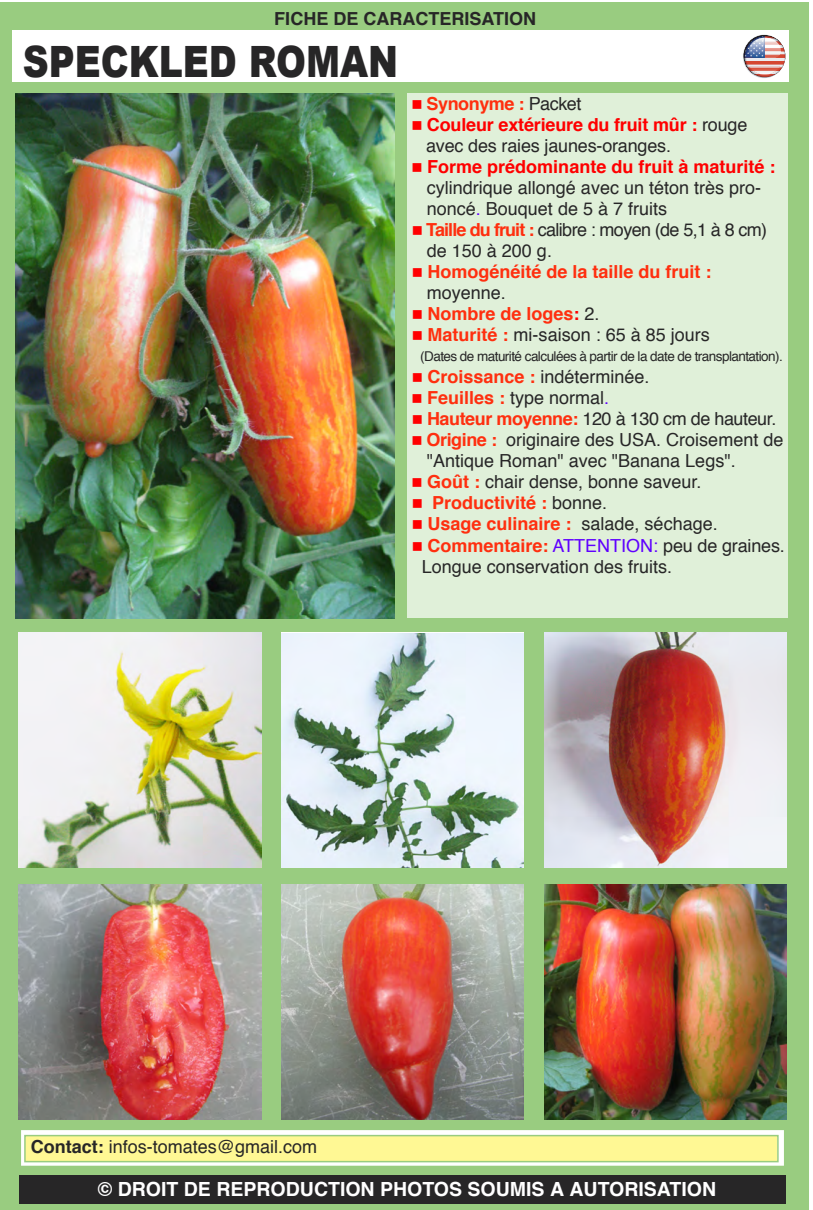
<style>
.page{position:relative;width:813px;height:1210px;background:#fff}
.page>*{position:absolute;margin:0;border:0;box-sizing:border-box;transform-origin:0 0}
.t1{font:900 43.2px "Arial";color:#272627;scale:.83 1}
.t2{font:700 19.5px "Helvetica";color:#fff}
.t3{font:18px/21px "Helvetica";color:#272627}
.t4{font:700 18px/21px "Helvetica";color:#ff2f0f}
.t5{font:18px/21px "Helvetica";letter-spacing:-.035em;color:#272627}
.t6{font:18px "Helvetica";letter-spacing:-.025em;color:#272627}
.t7{font:700 18px "Helvetica";color:#272627}
.t8{font:700 18px "Helvetica";letter-spacing:-.025em;color:#ff2f0f}
.t9{font:13.5px "Helvetica";letter-spacing:-.04em;color:#272627}
.s1{color:#f00}
.s2{font-weight:400;color:#272627}
.s3{font-weight:700;color:#f00}
.s4{color:#5f00ff}
.s5{font-weight:700;color:#ff2f0f}
.s6{font-weight:700}
</style>
<div class="page">
<div style="left:0;top:3px;width:808px;height:1207px;background:#99cc80"></div>
<div style="left:12px;top:31px;width:776px;height:51px;background:#fff"></div>
<div style="left:19px;top:1175px;width:766px;height:29px;background:#272627"></div>
<img style="left:16px;top:93px;width:378px;height:526px">
<img style="left:19px;top:632px;width:242px;height:235px">
<img style="left:281px;top:633px;width:242px;height:234px">
<img style="left:19px;top:885px;width:242px;height:235px">
<img style="left:281px;top:885px;width:243px;height:235px">
<img style="left:544px;top:632px;width:242px;height:235px">
<img style="left:544px;top:885px;width:242px;height:235px">
<svg style="left:743px;top:35px;width:42px;height:43px"></svg>
<svg style="left:23px;top:1132px;width:759px;height:32px;background:#f3f9f1"></svg>
<div style="left:20px;top:1129px;width:765px;height:38px;border:2px solid #99cc80"></div>
<div style="left:26px;top:1136px;width:751px;height:25px;background:#fff894"></div>
<div style="left:24px;top:1135px;width:754px;height:27px;border:2px solid #99cc80"></div>
<div style="left:407px;top:93px;width:380px;height:524px;background:#e0f0d9"></div>
<p class="t7" style="left:274px;top:11px;width:263px">FICHE DE CARACTERISATION</p>
<h1 class="t1" style="left:23px;top:29px;width:454px">SPECKLED ROMAN</h1>
<p class="t8" style="left:411px;top:96px;width:172px"><span class="s1">■</span> Synonyme : <span class="s2">Packet</span></p>
<p class="t3" style="left:426px;top:115px;width:323px;text-indent:-15px"><span class="s1">■</span> <span class="s3">Couleur extérieure du fruit mûr :</span> rouge avec des raies jaunes-oranges.</p>
<p class="t3" style="left:427px;top:158px;width:350px;text-indent:-15px"><span class="s1">■</span> <span class="s3">Forme prédominante du fruit à maturité : </span>cylindrique allongé avec un téton très pro&shy;noncé<span class="s4">.</span> Bouquet de 5 à 7 fruits</p>
<p class="t5" style="left:427px;top:221px;width:342px;text-indent:-15px"><span class="s1">■</span> <span class="s5">Taille du fruit :</span> calibre : moyen (de 5,1 à 8 cm) de 150 à 200 g.</p>
<p class="t4" style="left:427px;top:263px;width:286px;text-indent:-15px"><span class="s1">■</span> Homogénéité de la taille du fruit : <span class="s2">moyenne.</span></p>
<p class="t4" style="left:412px;top:305px;width:189px"><span class="s1">■</span> Nombre de loges<span class="s1">:</span> <span class="s2">2.</span></p>
<p class="t3" style="left:412px;top:326px;width:299px"><span class="s1">■</span> <span class="s5">Maturité :</span> mi-saison : 65 à 85 jours</p>
<p class="t9" style="left:420px;top:351px;width:364px">(Dates de maturité calculées à partir de la date de transplantation).</p>
<p class="t3" style="left:412px;top:368px;width:239px"><span class="s1">■</span> <span class="s5">Croissance :</span> indéterminée.</p>
<p class="t3" style="left:411px;top:389px;width:199px"><span class="s1">■</span> <span class="s5">Feuilles :</span> type normal<span class="s4">.</span></p>
<p class="t6" style="left:412px;top:411px;width:366px"><span class="s1">■</span> <span class="s5">Hauteur moyenne:</span> 120 à 130 cm de hauteur.</p>
<p class="t3" style="left:427px;top:431px;width:358px;text-indent:-15px"><span class="s1">■</span> <span class="s5">Origine :</span> originaire des USA. Croisement de "Antique Roman" avec "Banana Legs".</p>
<p class="t3" style="left:411px;top:473px;width:291px"><span class="s1">■</span> <span class="s5">Goût :</span> chair dense, bonne saveur.</p>
<p class="t4" style="left:412px;top:494px;width:197px"><span class="s1">■</span> Productivité : <span class="s2">bonne.</span></p>
<p class="t4" style="left:412px;top:515px;width:307px"><span class="s1">■</span> Usage culinaire : <span class="s2">salade, séchage.</span></p>
<p class="t3" style="left:422px;top:536px;width:364px;text-indent:-10px"><span class="s1">■</span> <span class="s5">Commentaire:</span> <span class="s4">ATTENTION:</span> peu de graines.<br>Longue conservation des fruits.</p>
<p class="t3" style="left:31px;top:1137px;width:288px"><span class="s6">Contact:</span> infos-tomates@gmail.com</p>
<p class="t2" style="left:98px;top:1181px;width:619px">© DROIT DE REPRODUCTION PHOTOS SOUMIS A AUTORISATION</p>
</div>
